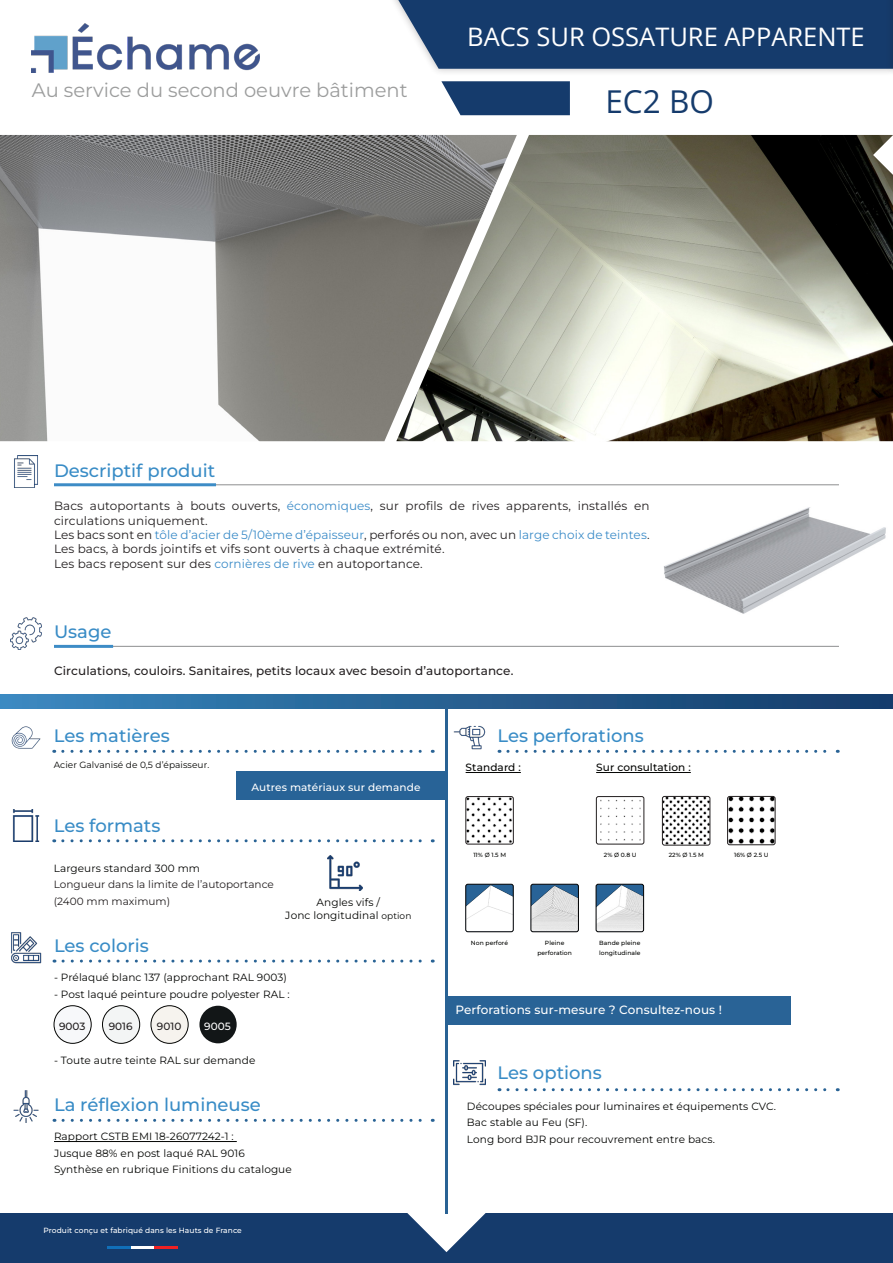
<style>
.page{position:relative;width:893px;height:1263px;background:#fff}
.page>*{position:absolute;margin:0;border:0;box-sizing:border-box;transform-origin:0 0}
.t1{font:31.5px "Open Sans";color:#153b6c}
.t2{font:25.5px "Open Sans";color:#fff}
.t3{font:19.5px "Montserrat";color:#9c9d9d}
.t4{font:500 18px "Montserrat";color:#398cc6}
.t5{font:12px/14.4px "Montserrat";letter-spacing:.01em;color:#231f20}
.t6{font:500 12px "Montserrat";letter-spacing:.01em;color:#231f20}
.t7{font:500 12px "Montserrat";letter-spacing:.01em;color:#fff}
.t8{font:10.5px/16.5px "Montserrat";letter-spacing:.01em;color:#040503}
.t9{font:10.5px/16.5px "Montserrat";color:#231f20}
.t10{font:500 10.5px "Montserrat";letter-spacing:.01em;color:#fff}
.t11{font:500 10.5px "Montserrat";letter-spacing:.01em;color:#040503}
.t12{font:500 10.5px "Montserrat";color:#231f20}
.t13{font:9px "Montserrat";letter-spacing:.01em;color:#040503}
.t14{font:500 7.5px "Montserrat";letter-spacing:.01em;color:#fff}
.t15{font:500 6px/10.5px "Montserrat";letter-spacing:.01em;color:#040503;text-align:center}
.s1{color:#3c8cc8}
.s2{font-size:9px}
</style>
<div class="page">
<div style="left:0;top:1213px;width:893px;height:50px;background:#153b6c"></div>
<svg style="left:407px;top:1213px;width:79px;height:39px"></svg>
<hr style="left:107px;top:1246px;width:24px;height:3px;background:#116fb8">
<hr style="left:131px;top:1246px;width:23px;height:3px;background:#fff">
<hr style="left:154px;top:1246px;width:24px;height:3px;background:#ee2123">
<div style="left:347px;top:0;width:546px;height:77px;background:#231f20;opacity:.3"></div>
<div style="left:398px;top:0;width:487px;height:69px;background:#153b6c"></div>
<img style="left:0;top:135px;width:396px;height:306px">
<hr style="left:54px;top:1141px;width:183px;height:1px;background:#040503">
<hr style="left:466px;top:772px;width:55px;height:1px;background:#040503">
<hr style="left:596px;top:772px;width:95px;height:1px;background:#040503">
<hr style="left:214px;top:484px;width:625px;height:1px;background:#9a9b9c">
<hr style="left:111px;top:646px;width:728px;height:1px;background:#9a9b9c">
<hr style="left:54px;top:483px;width:162px;height:3px;background:#3d8cc6">
<hr style="left:54px;top:645px;width:59px;height:3px;background:#3d8cc6">
<svg style="left:63px;top:750px;width:370px;height:3px"></svg>
<svg style="left:63px;top:839px;width:370px;height:3px"></svg>
<svg style="left:63px;top:959px;width:370px;height:3px"></svg>
<svg style="left:63px;top:1119px;width:370px;height:3px"></svg>
<img style="left:14px;top:456px;width:24px;height:31px">
<img style="left:10px;top:617px;width:32px;height:32px">
<img style="left:12px;top:809px;width:28px;height:32px">
<img style="left:11px;top:726px;width:30px;height:23px">
<img style="left:11px;top:932px;width:31px;height:31px">
<img style="left:454px;top:725px;width:31px;height:25px">
<img style="left:13px;top:1090px;width:26px;height:32px">
<svg style="left:0;top:694px;width:893px;height:14px;background:#266193"></svg>
<div style="left:446px;top:996px;width:345px;height:28px;background:#296396"></div>
<hr style="left:445px;top:707px;width:3px;height:506px;background:#296294">
<img style="left:664px;top:507px;width:222px;height:107px">
<div style="left:54px;top:1006px;width:37px;height:37px;background:#f7f8fa;border-radius:50%"></div>
<div style="left:54px;top:1005px;width:37px;height:38px;border:1px solid #040503;border-radius:50%"></div>
<div style="left:102px;top:1006px;width:38px;height:37px;background:#f3f5f5;border-radius:50%"></div>
<div style="left:102px;top:1005px;width:38px;height:38px;border:1px solid #040503;border-radius:50%"></div>
<div style="left:151px;top:1006px;width:37px;height:37px;background:#f6f3ee;border-radius:50%"></div>
<div style="left:151px;top:1005px;width:37px;height:38px;border:1px solid #040503;border-radius:50%"></div>
<div style="left:199px;top:1006px;width:38px;height:37px;background:#121617;border-radius:50%"></div>
<svg style="left:508px;top:1088px;width:330px;height:3px"></svg>
<svg style="left:508px;top:750px;width:330px;height:3px"></svg>
<img style="left:454px;top:1060px;width:31px;height:26px">
<img style="left:328px;top:856px;width:35px;height:35px">
<svg style="left:441px;top:81px;width:129px;height:34px;background:#284b78"></svg>
<img style="left:396px;top:135px;width:497px;height:306px">
<img style="left:466px;top:884px;width:47px;height:48px">
<div style="left:466px;top:884px;width:47px;height:48px;border:1px solid #000001;border-radius:2px"></div>
<img style="left:531px;top:884px;width:46px;height:48px">
<div style="left:531px;top:884px;width:48px;height:48px;border:1px solid #000001;border-radius:2px"></div>
<img style="left:596px;top:884px;width:48px;height:48px">
<div style="left:596px;top:884px;width:48px;height:48px;border:1px solid #000001;border-radius:2px"></div>
<img style="left:466px;top:796px;width:47px;height:48px">
<div style="left:466px;top:796px;width:47px;height:48px;border:1px solid #231f20;border-radius:2px"></div>
<img style="left:596px;top:796px;width:48px;height:48px">
<div style="left:596px;top:796px;width:48px;height:48px;border:1px solid #231f20;border-radius:2px"></div>
<img style="left:662px;top:796px;width:48px;height:47px">
<div style="left:662px;top:796px;width:48px;height:49px;border:1px solid #231f20;border-radius:2px"></div>
<img style="left:729px;top:796px;width:46px;height:47px">
<div style="left:727px;top:796px;width:48px;height:49px;border:1px solid #231f20;border-radius:2px"></div>
<div style="left:237px;top:772px;width:211px;height:28px;background:#286397"></div>
<img style="left:32px;top:24px;width:227px;height:49px">
<div style="left:885px;top:0;width:8px;height:77px;background:#231f20;opacity:.3"></div>
<svg style="left:873px;top:135px;width:20px;height:40px"></svg>
<h3 class="t3" style="left:32px;top:77px;width:377px">Au service du second oeuvre bâtiment</h3>
<h2 class="t2" style="left:467px;top:19px;width:399px">BACS SUR OSSATURE APPARENTE</h2>
<h1 class="t1" style="left:605px;top:80px;width:110px">EC2 BO</h1>
<h3 class="t4" style="left:54px;top:458px;width:163px">Descriptif produit</h3>
<p class="t5" style="left:54px;top:498px;width:597px">Bacs autoportants à bouts ouverts, <span class="s1">économiques</span>, sur profils de rives apparents, installés en circulations uniquement.<br>Les bacs sont en <span class="s1">tôle d’acier de 5/10ème d’épaisseur</span>, perforés ou non, avec un <span class="s1">large choix de teintes</span>.<br>Les bacs, à bords jointifs et vifs sont ouverts à chaque extrémité.<br>Les bacs reposent sur des <span class="s1">cornières de rive</span> en autoportance.</p>
<h3 class="t4" style="left:54px;top:620px;width:59px">Usage</h3>
<p class="t6" style="left:54px;top:663px;width:461px">Circulations, couloirs. Sanitaires, petits locaux avec besoin d’autoportance.</p>
<h3 class="t4" style="left:54px;top:724px;width:117px">Les matières</h3>
<h3 class="t4" style="left:497px;top:724px;width:148px">Les perforations</h3>
<p class="t13" style="left:54px;top:759px;width:157px">Acier Galvanisé de 0,5 d’épaisseur.</p>
<h3 class="t4" style="left:54px;top:813px;width:108px">Les formats</h3>
<p class="t10" style="left:252px;top:780px;width:170px">Autres matériaux sur demande</p>
<p class="t8" style="left:54px;top:860px;width:148px">Largeurs standard 300 mm</p>
<p class="t9" style="left:54px;top:876px;width:222px">Longueur dans la limite de l’autoportance (2400 mm maximum)</p>
<h3 class="t4" style="left:54px;top:934px;width:96px">Les coloris</h3>
<p class="t8" style="left:285px;top:895px;width:128px;line-height:13.5px;text-align:center">Angles vifs /<br>Jonc longitudinal <span class="s2">option</span></p>
<p class="t8" style="left:54px;top:969px;width:234px">- Prélaqué blanc 137 (approchant RAL 9003)</p>
<p class="t8" style="left:54px;top:985px;width:237px">- Post laqué peinture poudre polyester RAL :</p>
<p class="t12" style="left:59px;top:1019px;width:28px">9003</p>
<p class="t12" style="left:109px;top:1019px;width:25px">9016</p>
<p class="t12" style="left:157px;top:1019px;width:26px">9010</p>
<p class="t10" style="left:204px;top:1019px;width:28px">9005</p>
<p class="t8" style="left:54px;top:1051px;width:203px">- Toute autre teinte RAL sur demande</p>
<h3 class="t4" style="left:54px;top:1093px;width:208px">La réflexion lumineuse</h3>
<p class="t8" style="left:54px;top:1128px;width:239px">Rapport CSTB EMI 18-26077242-1 :<br>Jusque 88% en post laqué RAL 9016<br>Synthèse en rubrique Finitions du catalogue</p>
<p class="t14" style="left:44px;top:1226px;width:200px">Produit conçu et fabriqué dans les Hauts de France</p>
<p class="t11" style="left:466px;top:761px;width:57px">Standard :</p>
<p class="t11" style="left:596px;top:761px;width:96px">Sur consultation :</p>
<p class="t15" style="left:473px;top:849px;width:34px">11% Ø 1.5 M</p>
<p class="t15" style="left:604px;top:849px;width:34px">2% Ø 0.8 U</p>
<p class="t15" style="left:669px;top:849px;width:37px">22% Ø 1.5 M</p>
<p class="t15" style="left:734px;top:849px;width:36px">16% Ø 2.5 U</p>
<p class="t15" style="left:471px;top:937px;width:39px">Non perforé</p>
<p class="t15" style="left:537px;top:937px;width:36px">Pleine perforation</p>
<p class="t15" style="left:599px;top:937px;width:43px;text-align:left">Bande pleine longitudinale</p>
<p class="t7" style="left:455px;top:1001px;width:268px">Perforations sur-mesure ? Consultez-nous !</p>
<h3 class="t4" style="left:497px;top:1061px;width:106px">Les options</h3>
<p class="t8" style="left:467px;top:1097px;width:311px">Découpes spéciales pour luminaires et équipements CVC.<br>Bac stable au Feu (SF).<br>Long bord BJR pour recouvrement entre bacs.</p>
</div>
